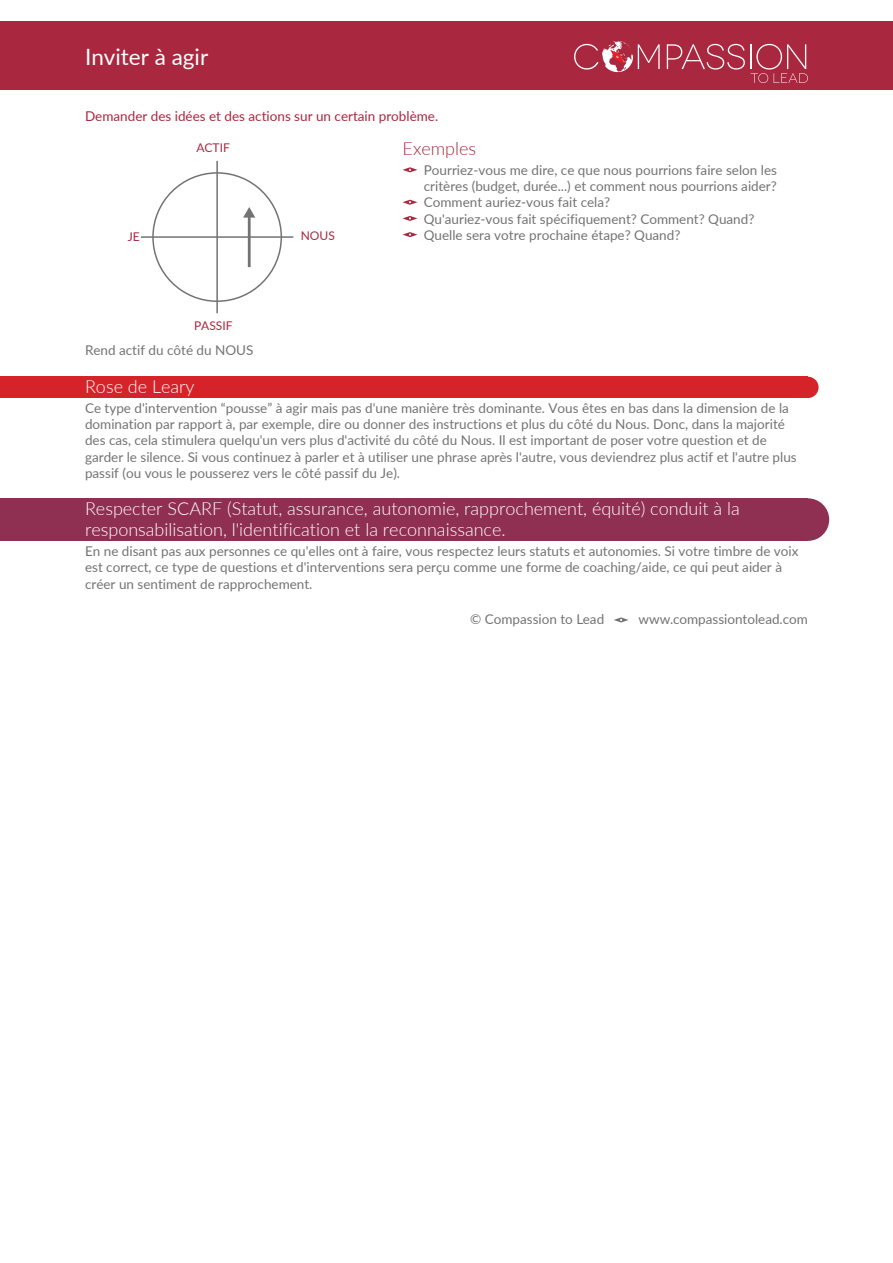
<style>
.page{position:relative;width:893px;height:1263px;background:#fff}
.page>*{position:absolute;margin:0;border:0;box-sizing:border-box;transform-origin:0 0}
.t1{font:22.5px "Lato";color:#fff}
.t2{font:300 18px/21.6px "Lato";color:#fff}
.t3{font:300 18px "Lato";color:#a9283f}
.t4{font:13.5px/16.2px "Lato";color:#737374}
.t5{font:13.5px "Lato";color:#a9283f}
.t6{font:12px "Lato";color:#a9283f}
</style>
<div class="page">
<div style="left:0;top:498px;width:808px;height:43px;background:#8f2f52"></div>
<div style="left:787px;top:498px;width:42px;height:43px;background:#8f2f52;border-radius:50%"></div>
<div style="left:0;top:377px;width:808px;height:21px;background:#d62229"></div>
<div style="left:797px;top:377px;width:22px;height:21px;background:#d62229;border-radius:50%"></div>
<div style="left:0;top:21px;width:893px;height:69px;background:#a9283f"></div>
<svg style="left:403px;top:167px;width:14px;height:5px"></svg>
<svg style="left:403px;top:216px;width:14px;height:5px"></svg>
<svg style="left:403px;top:200px;width:14px;height:5px"></svg>
<svg style="left:403px;top:232px;width:14px;height:5px"></svg>
<svg style="left:614px;top:617px;width:14px;height:5px"></svg>
<svg style="left:667px;top:44px;width:141px;height:39px"></svg>
<svg style="left:574px;top:41px;width:86px;height:32px"></svg>
<svg style="left:243px;top:207px;width:12px;height:60px"></svg>
<hr style="left:141px;top:236px;width:152px;height:2px;background:#737374">
<hr style="left:216px;top:161px;width:2px;height:152px;background:#737374">
<h1 class="t1" style="left:85px;top:41px;width:125px">Inviter à agir</h1>
<p class="t5" style="left:85px;top:106px;width:355px">Demander des idées et des actions sur un certain problème.</p>
<p class="t6" style="left:196px;top:139px;width:35px">ACTIF</p>
<p class="t6" style="left:128px;top:228px;width:14px">JE</p>
<p class="t6" style="left:301px;top:227px;width:36px">NOUS</p>
<p class="t6" style="left:194px;top:317px;width:40px">PASSIF</p>
<p class="t4" style="left:85px;top:342px;width:170px">Rend actif du côté du NOUS</p>
<h2 class="t3" style="left:403px;top:136px;width:75px">Exemples</h2>
<p class="t4" style="left:424px;top:161px;width:355px">Pourriez-vous me dire, ce que nous pourrions faire selon les critères (budget, durée...) et comment nous pourrions aider?<br>Comment auriez-vous fait cela?<br>Qu'auriez-vous fait spécifiquement? Comment? Quand?<br>Quelle sera votre prochaine étape? Quand?</p>
<h2 class="t2" style="left:85px;top:375px;width:111px">Rose de Leary</h2>
<p class="t4" style="left:85px;top:399px;width:713px">Ce type d'intervention “pousse” à agir mais pas d'une manière très dominante. Vous êtes en bas dans la dimension de la domination par rapport à, par exemple, dire ou donner des instructions et plus du côté du Nous. Donc, dans la majorité des cas, cela stimulera quelqu'un vers plus d'activité du côté du Nous. Il est important de poser votre question et de garder le silence. Si vous continuez à parler et à utiliser une phrase après l'autre, vous deviendrez plus actif et l'autre plus passif (ou vous le pousserez vers le côté passif du Je).</p>
<h2 class="t2" style="left:85px;top:497px;width:656px">Respecter SCARF (Statut, assurance, autonomie, rapprochement, équité) conduit à la responsabilisation, l'identification et la reconnaissance.</h2>
<p class="t4" style="left:85px;top:543px;width:715px">En ne disant pas aux personnes ce qu'elles ont à faire, vous respectez leurs statuts et autonomies. Si votre timbre de voix est correct, ce type de questions et d'interventions sera perçu comme une forme de coaching/aide, ce qui peut aider à créer un sentiment de rapprochement.</p>
<p class="t4" style="left:470px;top:610px;width:135px">© Compassion to Lead</p>
<p class="t4" style="left:638px;top:610px;width:171px">www.compassiontolead.com</p>
</div>
